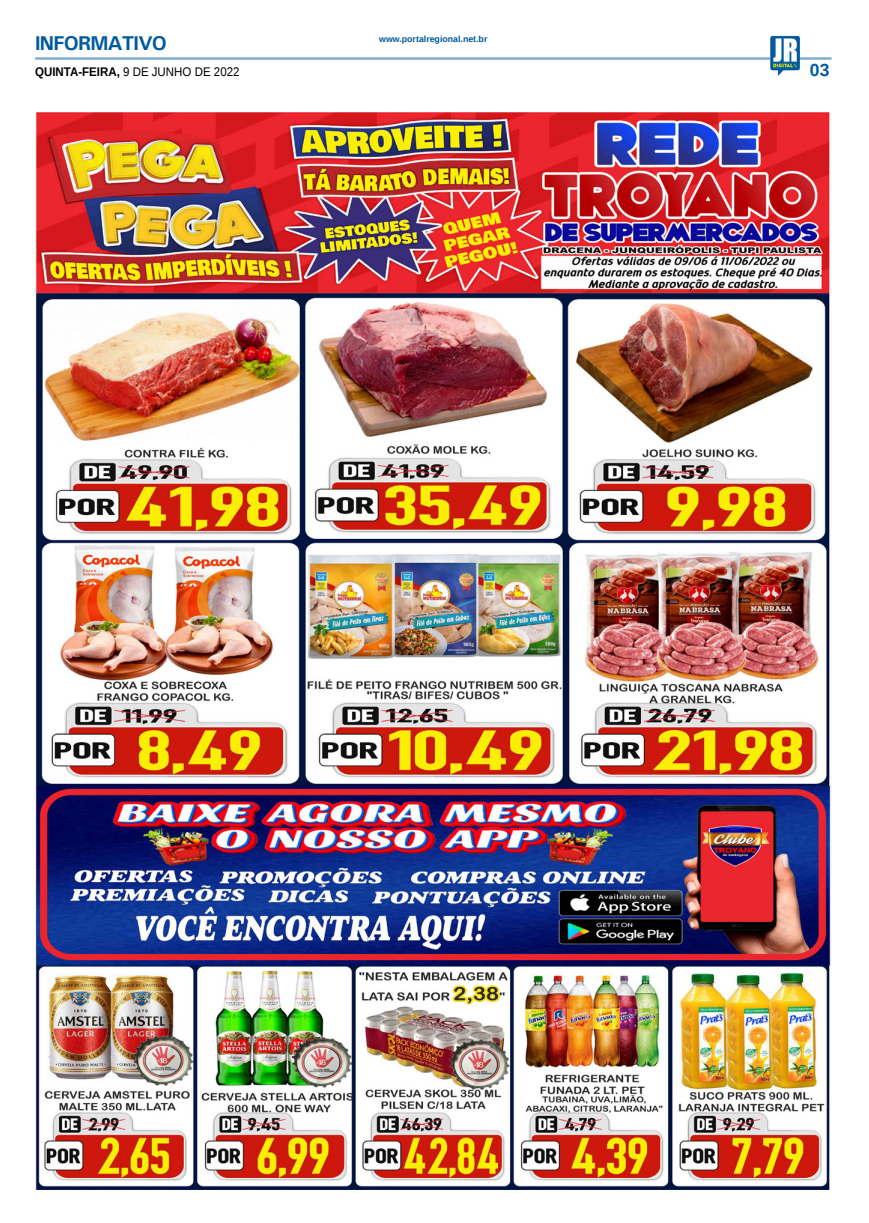
<style>
.page{position:relative;width:869px;height:1223px;background:#fff}
.page>*{position:absolute;margin:0;border:0;box-sizing:border-box;transform-origin:0 0}
.TITULO_PG{font:700 20px "Univers";letter-spacing:-.04em;color:#005a9e}
.TÍTULO{font:700 17.5px "Liberation Sans";color:#005a9e}
.DATA_PG{font:12.5px "Liberation Sans";color:#000;scale:.92 1}
.DATA_PG-2{font:700 8.75px "Liberation Sans";color:#005a9e}
.s1{font-weight:700}
</style>
<div class="page">
<hr style="left:35px;top:57px;width:796px;height:3px;background:#005a9e">
<img style="left:769px;top:36px;width:30px;height:40px">
<img style="left:35px;top:112px;width:796px;height:1077px">
<p class="TITULO_PG" style="left:35px;top:31px;width:133px">INFORMATIVO</p>
<p class="DATA_PG" style="left:35px;top:65px;width:224px"><span class="s1">QUINTA-FEIRA,</span> 9 DE JUNHO DE 2022</p>
<p class="DATA_PG-2" style="left:379px;top:33px;width:110px">www.portalregional.net.br</p>
<p class="TÍTULO" style="left:809px;top:58px;width:21px">03</p>
</div>
